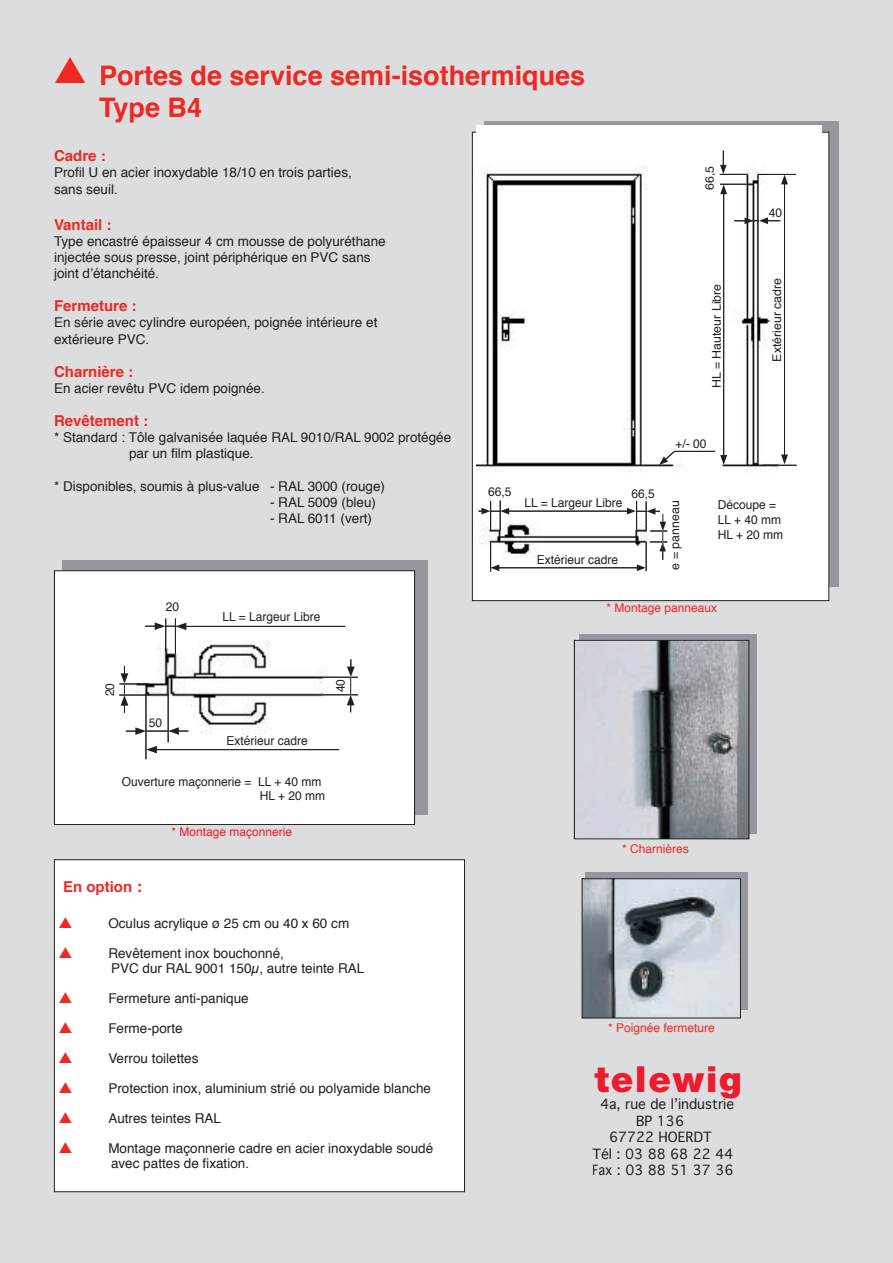
<style>
.page{position:relative;width:893px;height:1263px;background:#dcdddf}
.page>*{position:absolute;margin:0;border:0;box-sizing:border-box;transform-origin:0 0}
.t1{font:900 36px "Helvetica Neue";letter-spacing:.05em;color:#ee1a2e}
.t2{font:36px "Monotype Sorts";color:#ee2823}
.t3{font:700 27px/32.4px "Helvetica";color:#ee2823}
.t4{font:700 15px "Helvetica";color:#ee2823}
.t5{font:15px "Monotype Sorts";color:#ee2823}
.t6{font:13.5px/16.2px "Helvetica";color:#231f20}
.t7{font:13.5px/16.2px "Geneva";color:#231f20}
.t8{font:12.3px/14.9px "Helvetica";color:#231f20}
.t9{font:12px "Helvetica";color:#ee2823}
.t10{font:12px "Helvetica";color:#231f20}
.t11{font:12px "Helvetica";color:#ee1d23}
.s1{font-size:16.5px}
</style>
<div class="page">
<div style="left:485px;top:121px;width:354px;height:466px;background:#96979e"></div>
<div style="left:54px;top:860px;width:411px;height:332px;background:#fff"></div>
<div style="left:54px;top:859px;width:411px;height:333px;border:1px solid #231f20"></div>
<div style="left:472px;top:132px;width:357px;height:469px;background:#fff"></div>
<svg style="left:579px;top:634px;width:178px;height:199px;background:#919198"></svg>
<img style="left:576px;top:642px;width:171px;height:195px">
<div style="left:574px;top:640px;width:175px;height:199px;border:1px solid #231f20"></div>
<div style="left:586px;top:872px;width:162px;height:137px;background:#96979e"></div>
<img style="left:584px;top:880px;width:155px;height:136px">
<div style="left:582px;top:878px;width:159px;height:140px;border:1px solid #231f20"></div>
<img style="left:477px;top:126px;width:345px;height:446px">
<hr style="left:507px;top:511px;width:122px;height:1px;background:#231f20">
<hr style="left:500px;top:500px;width:1px;height:31px;background:#231f20">
<hr style="left:636px;top:501px;width:1px;height:30px;background:#231f20">
<hr style="left:723px;top:192px;width:1px;height:265px;background:#231f20">
<svg style="left:720px;top:455px;width:7px;height:10px"></svg>
<svg style="left:720px;top:184px;width:27px;height:10px"></svg>
<svg style="left:659px;top:451px;width:16px;height:14px"></svg>
<hr style="left:758px;top:174px;width:38px;height:1px;background:#231f20">
<hr style="left:784px;top:182px;width:1px;height:275px;background:#231f20">
<svg style="left:781px;top:454px;width:7px;height:10px"></svg>
<svg style="left:781px;top:175px;width:7px;height:9px"></svg>
<hr style="left:675px;top:451px;width:40px;height:1px;background:#231f20">
<svg style="left:734px;top:217px;width:46px;height:7px"></svg>
<hr style="left:497px;top:567px;width:142px;height:1px;background:#231f20">
<svg style="left:490px;top:543px;width:9px;height:29px"></svg>
<hr style="left:490px;top:501px;width:1px;height:30px;background:#231f20">
<svg style="left:478px;top:508px;width:31px;height:6px"></svg>
<hr style="left:646px;top:501px;width:1px;height:30px;background:#231f20">
<svg style="left:720px;top:151px;width:27px;height:24px"></svg>
<hr style="left:763px;top:465px;width:34px;height:1px;background:#231f20">
<svg style="left:627px;top:508px;width:40px;height:63px"></svg>
<div style="left:63px;top:560px;width:365px;height:255px;background:#96979e"></div>
<div style="left:54px;top:571px;width:360px;height:253px;background:#fff"></div>
<div style="left:54px;top:570px;width:361px;height:255px;border:1px solid #231f20"></div>
<img style="left:123px;top:618px;width:236px;height:142px">
<hr style="left:183px;top:626px;width:162px;height:1px;background:#231f20">
<hr style="left:175px;top:618px;width:1px;height:36px;background:#231f20">
<hr style="left:165px;top:618px;width:1px;height:33px;background:#231f20">
<svg style="left:145px;top:622px;width:41px;height:8px"></svg>
<hr style="left:119px;top:684px;width:30px;height:1px;background:#231f20">
<svg style="left:119px;top:666px;width:29px;height:46px"></svg>
<hr style="left:168px;top:694px;width:1px;height:48px;background:#231f20">
<hr style="left:146px;top:693px;width:1px;height:66px;background:#231f20">
<hr style="left:154px;top:749px;width:185px;height:1px;background:#231f20">
<svg style="left:146px;top:746px;width:11px;height:7px"></svg>
<svg style="left:126px;top:727px;width:62px;height:8px"></svg>
<hr style="left:323px;top:694px;width:35px;height:1px;background:#231f20">
<hr style="left:323px;top:677px;width:35px;height:1px;background:#231f20">
<svg style="left:347px;top:660px;width:8px;height:52px"></svg>
<p class="t2" style="left:54px;top:54px;width:34px">S</p>
<p class="t3" style="left:99px;top:60px;width:488px">Portes de service semi-isothermiques<br>Type B4</p>
<p class="t4" style="left:54px;top:146px;width:53px">Cadre :</p>
<p class="t6" style="left:54px;top:165px;width:299px">Profil U en acier inoxydable 18/10 en trois parties, sans seuil.</p>
<p class="t4" style="left:54px;top:214px;width:59px">Vantail :</p>
<p class="t6" style="left:54px;top:234px;width:333px">Type encastré épaisseur 4 cm mousse de polyuréthane injectée sous presse, joint périphérique en PVC sans joint d’étanchéité.</p>
<p class="t4" style="left:54px;top:296px;width:84px">Fermeture :</p>
<p class="t6" style="left:54px;top:315px;width:325px">En série avec cylindre européen, poignée intérieure et extérieure PVC.</p>
<p class="t4" style="left:54px;top:361px;width:81px">Charnière :</p>
<p class="t6" style="left:54px;top:381px;width:212px">En acier revêtu PVC idem poignée.</p>
<p class="t4" style="left:54px;top:410px;width:96px">Revêtement :</p>
<p class="t6" style="left:129px;top:430px;width:324px;text-indent:-75px">* Standard : Tôle galvanisée laquée RAL 9010/RAL 9002 protégée par un film plastique.</p>
<p class="t6" style="left:54px;top:479px;width:333px">* Disponibles, soumis à plus-value - RAL 3000 (rouge)</p>
<p class="t6" style="left:270px;top:495px;width:108px">- RAL 5009 (bleu)</p>
<p class="t6" style="left:270px;top:511px;width:104px">- RAL 6011 (vert)</p>
<p class="t8" style="left:488px;top:485px;width:25px">66,5</p>
<p class="t8" style="left:631px;top:487px;width:25px">66,5</p>
<p class="t8" style="left:524px;top:496px;width:99px">LL = Largeur Libre</p>
<p class="t8" style="left:537px;top:553px;width:83px">Extérieur cadre</p>
<p class="t10" style="left:701px;top:190px;width:26px;rotate:-90deg">66,5</p>
<p class="t10" style="left:708px;top:388px;width:106px;rotate:-90deg">HL = Hauteur Libre</p>
<p class="t8" style="left:675px;top:436px;width:33px">+/- 00</p>
<p class="t8" style="left:769px;top:206px;width:15px">40</p>
<p class="t10" style="left:769px;top:362px;width:85px;rotate:-90deg">Extérieur cadre</p>
<p class="t10" style="left:667px;top:569px;width:71px;rotate:-90deg">e = panneau</p>
<p class="t8" style="left:718px;top:498px;width:67px">Découpe =<br>LL + 40 mm<br>HL + 20 mm</p>
<p class="t8" style="left:166px;top:600px;width:15px">20</p>
<p class="t8" style="left:223px;top:609px;width:99px">LL = Largeur Libre</p>
<p class="t8" style="left:103px;top:696px;width:15px;rotate:-90deg">20</p>
<p class="t8" style="left:149px;top:716px;width:15px">50</p>
<p class="t8" style="left:226px;top:734px;width:83px">Extérieur cadre</p>
<p class="t8" style="left:334px;top:692px;width:15px;rotate:-90deg">40</p>
<p class="t8" style="left:122px;top:775px;width:205px;text-align:right">Ouverture maçonnerie = LL + 40 mm<br>HL + 20 mm</p>
<p class="t11" style="left:171px;top:823px;width:122px">* Montage maçonnerie</p>
<p class="t4" style="left:63px;top:876px;width:81px">En option <span class="s1">:</span></p>
<p class="t5" style="left:59px;top:915px;width:15px">S</p>
<p class="t6" style="left:108px;top:915px;width:242px">Oculus acrylique ø 25 cm ou 40 x 60 cm</p>
<p class="t5" style="left:59px;top:945px;width:15px">S</p>
<p class="t6" style="left:108px;top:946px;width:258px;line-height:15px">Revêtement inox bouchonné,<br>PVC dur RAL 9001 150µ, autre teinte RAL</p>
<p class="t5" style="left:59px;top:990px;width:15px">S</p>
<p class="t6" style="left:108px;top:990px;width:142px">Fermeture anti-panique</p>
<p class="t5" style="left:59px;top:1020px;width:15px">S</p>
<p class="t6" style="left:108px;top:1020px;width:76px">Ferme-porte</p>
<p class="t5" style="left:59px;top:1050px;width:15px">S</p>
<p class="t6" style="left:108px;top:1050px;width:92px">Verrou toilettes</p>
<p class="t5" style="left:59px;top:1080px;width:15px">S</p>
<p class="t6" style="left:108px;top:1080px;width:324px">Protection inox, aluminium strié ou polyamide blanche</p>
<p class="t5" style="left:59px;top:1110px;width:15px">S</p>
<p class="t6" style="left:108px;top:1110px;width:114px">Autres teintes RAL</p>
<p class="t5" style="left:59px;top:1140px;width:15px">S</p>
<p class="t6" style="left:108px;top:1141px;width:326px;line-height:15px">Montage maçonnerie cadre en acier inoxydable soudé avec pattes de fixation.</p>
<p class="t9" style="left:606px;top:599px;width:112px">* Montage panneaux</p>
<p class="t9" style="left:622px;top:841px;width:68px">* Charnières</p>
<p class="t9" style="left:608px;top:1020px;width:108px">* Poignée fermeture</p>
<p class="t1" style="left:594px;top:1058px;width:149px">telewig</p>
<p class="t7" style="left:600px;top:1097px;width:136px">4a, rue de l’industrie</p>
<p class="t7" style="left:636px;top:1114px;width:49px">BP 136</p>
<p class="t7" style="left:609px;top:1130px;width:104px">67722 HOERDT</p>
<p class="t7" style="left:592px;top:1147px;width:142px">Tél : 03 88 68 22 44<br>Fax : 03 88 51 37 36</p>
</div>
